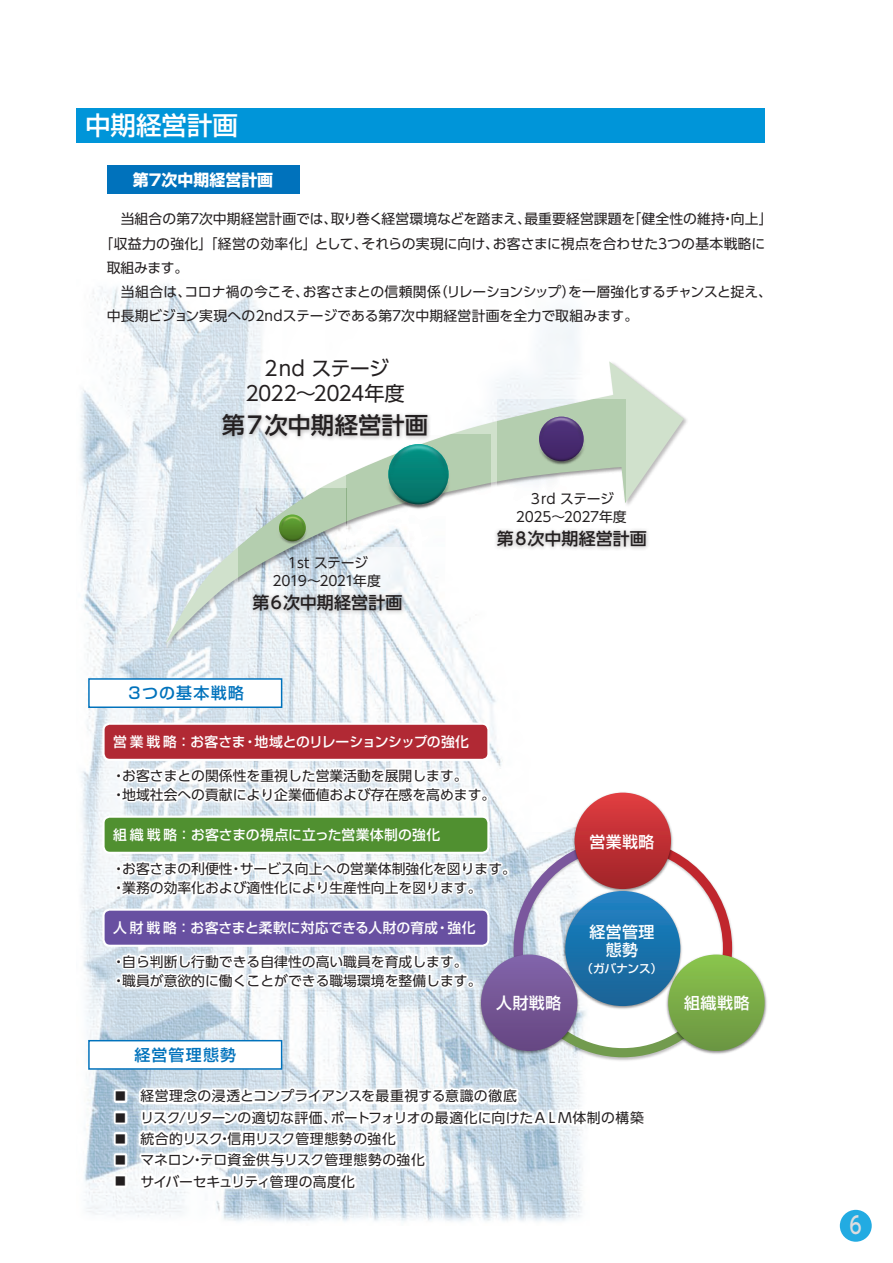
<style>
.page{position:relative;width:893px;height:1263px;background:#fff}
.page>*{position:absolute;margin:0;border:0;box-sizing:border-box;transform-origin:0 0}
.t1{font:500 25.5px "Shin Go Pr 5";color:#fff}
.t2{font:500 23.4px "UD Shin Go Pro";letter-spacing:-.005em;color:#231f20}
.t3{font:500 23.4px "UD Shin Go Pro";color:#dcdddf;scale:.8 1}
.t4{font:20.25px/25.5px "UD Shin Go Pro";letter-spacing:-.04em;color:#231f20;text-align:center}
.t5{font:500 16.95px "UD Shin Go Pro";color:#231f20}
.t6{font:500 15.9px/18px "Shin Go Pr 5";letter-spacing:.03em;color:#fff;text-align:center}
.t7{font:500 15.9px "Shin Go Pr 5";letter-spacing:.08em;color:#0072bc}
.t8{font:700 15.9px "Shin Go Pr 5";color:#fff}
.t9{font:13.8px/19.2px "UD Shin Go Pro";color:#231f20}
.t10{font:500 13.8px "Shin Go Pr 5";letter-spacing:.005em;color:#fff}
.t11{font:13.8px/18.1px "UD Shin Go Pro";letter-spacing:-.04em;color:#231f20;text-align:center}
.t12{font:13.8px/18.1px "UD Shin Go Pro";letter-spacing:-.025em;color:#231f20;text-align:center}
.t13{font:500 11.7px "Shin Go Pr 5";letter-spacing:-.015em;color:#fff}
.s1{font-size:10.65px}
</style>
<div class="page">
<img style="left:80px;top:284px;width:502px;height:938px">
<div style="left:77px;top:108px;width:688px;height:34px;background:#0095d9"></div>
<div style="left:107px;top:166px;width:192px;height:28px;background:#0072bc"></div>
<div style="left:89px;top:679px;width:193px;height:28px;background:#fff"></div>
<div style="left:88px;top:678px;width:194px;height:30px;border:1px solid #0072bc"></div>
<div style="left:89px;top:1041px;width:193px;height:28px;background:#fff"></div>
<div style="left:88px;top:1040px;width:194px;height:30px;border:1px solid #0072bc"></div>
<div style="left:104px;top:724px;width:384px;height:36px;background:#b12934;border-radius:6px"></div>
<div style="left:102px;top:723px;width:387px;height:38px;border:2px solid #fff;border-radius:6px"></div>
<div style="left:104px;top:817px;width:384px;height:36px;background:#509030;border-radius:6px"></div>
<div style="left:102px;top:815px;width:387px;height:39px;border:2px solid #fff;border-radius:6px"></div>
<div style="left:104px;top:909px;width:384px;height:37px;background:#6850a1;border-radius:6px"></div>
<div style="left:112px;top:763px;width:381px;height:44px;background:#fff;opacity:.75"></div>
<div style="left:481px;top:795px;width:7px;height:7px;border:3px solid #fff;border-radius:50%"></div>
<svg style="left:116px;top:760px;width:371px;height:46px"></svg>
<div style="left:502px;top:869px;width:7px;height:7px;border:3px solid #fff;border-radius:50%"></div>
<svg style="left:116px;top:851px;width:392px;height:162px"></svg>
<div style="left:109px;top:1083px;width:541px;height:111px;background:#fff;opacity:.75"></div>
<div style="left:114px;top:1089px;width:13px;height:14px;border:4px solid #fff"></div>
<div style="left:114px;top:1111px;width:13px;height:13px;border:4px solid #fff"></div>
<div style="left:114px;top:1132px;width:13px;height:13px;border:4px solid #fff"></div>
<div style="left:114px;top:1153px;width:13px;height:14px;border:4px solid #fff"></div>
<svg style="left:134px;top:1074px;width:516px;height:120px"></svg>
<img style="left:162px;top:358px;width:525px;height:292px">
<svg style="left:165px;top:361px;width:519px;height:283px"></svg>
<img style="left:501px;top:378px;width:121px;height:21px">
<img style="left:498px;top:399px;width:127px;height:103px">
<img style="left:351px;top:406px;width:135px;height:28px">
<img style="left:346px;top:434px;width:145px;height:112px">
<img style="left:242px;top:477px;width:101px;height:11px">
<img style="left:238px;top:488px;width:109px;height:94px">
<div style="left:218px;top:411px;width:214px;height:31px;background:#231f20;opacity:.4"></div>
<div style="left:249px;top:590px;width:157px;height:25px;background:#231f20;opacity:.4"></div>
<div style="left:493px;top:526px;width:158px;height:25px;background:#231f20;opacity:.4"></div>
<img style="left:510px;top:836px;width:61px;height:116px">
<img style="left:523px;top:1057px;width:127px;height:5px">
<svg style="left:514px;top:839px;width:218px;height:218px"></svg>
<img style="left:571px;top:790px;width:103px;height:99px">
<div style="left:575px;top:793px;width:96px;height:96px;background:linear-gradient(to bottom,#e13c40,#a02429);border-radius:48px"></div>
<img style="left:477px;top:952px;width:104px;height:104px">
<div style="left:481px;top:954px;width:96px;height:97px;background:linear-gradient(to bottom,#8367ab,#654681);border-radius:48px"></div>
<img style="left:665px;top:952px;width:102px;height:104px">
<div style="left:668px;top:954px;width:97px;height:97px;background:linear-gradient(to bottom,#8ec651,#6a9441);border-radius:48px"></div>
<img style="left:562px;top:889px;width:122px;height:122px">
<div style="left:565px;top:891px;width:115px;height:115px;background:linear-gradient(to bottom,#1f83c5,#186395);border-radius:58px"></div>
<div style="left:840px;top:1210px;width:32px;height:32px;background:#22abe2;border-radius:50%"></div>
<h1 class="t1" style="left:85px;top:105px;width:155px">中期経営計画</h1>
<p class="t8" style="left:133px;top:167px;width:142px">第7次中期経営計画</p>
<p class="t9" style="left:107px;top:209px;width:667px">　当組合の第７次中期経営計画では、取り巻く経営環境などを踏まえ、最重要経営課題を「健全性の維持・向上」</p>
<p class="t9" style="left:100px;top:233px;width:667px">「収益力の強化」「経営の効率化」として、それらの実現に向け、お客さまに視点を合わせた３つの基本戦略に</p>
<p class="t9" style="left:107px;top:257px;width:83px">取組みます。</p>
<p class="t9" style="left:107px;top:282px;width:667px">　当組合は、コロナ禍の今こそ、お客さまとの信頼関係（リレーションシップ）を一層強化するチャンスと捉え、</p>
<p class="t9" style="left:107px;top:306px;width:533px">中長期ビジョン実現への２ndステージである第７次中期経営計画を全力で取組みます。</p>
<h3 class="t4" style="left:245px;top:355px;width:161px">２nd ステージ<br>2022～2024年度</h3>
<h2 class="t2" style="left:222px;top:406px;width:208px">第７次中期経営計画</h2>
<p class="t11" style="left:273px;top:553px;width:110px">１st ステージ<br>2019～2021年度</p>
<p class="t5" style="left:252px;top:588px;width:151px">第６次中期経営計画</p>
<p class="t12" style="left:516px;top:490px;width:112px">３rd ステージ<br>2025～2027年度</p>
<p class="t5" style="left:497px;top:524px;width:151px">第８次中期経営計画</p>
<p class="t7" style="left:127px;top:680px;width:119px">３つの基本戦略</p>
<p class="t10" style="left:113px;top:730px;width:357px">営業戦略：お客さま・地域とのリレーションシップの強化</p>
<p class="t9" style="left:112px;top:765px;width:385px">・お客さまとの関係性を重視した営業活動を展開します。<br>・地域社会への貢献により企業価値および存在感を高めます。</p>
<p class="t10" style="left:113px;top:823px;width:329px">組織戦略：お客さまの視点に立った営業体制の強化</p>
<p class="t6" style="left:589px;top:831px;width:66px">営業戦略</p>
<p class="t9" style="left:112px;top:858px;width:406px">・お客さまの利便性・サービス向上への営業体制強化を図ります。・業務の効率化および適性化により生産性向上を図ります。</p>
<p class="t10" style="left:113px;top:916px;width:364px">人財戦略：お客さまと柔軟に対応できる人財の育成・強化</p>
<p class="t9" style="left:112px;top:951px;width:371px">・自ら判断し行動できる自律性の高い職員を育成します。・職員が意欲的に働くことができる職場環境を整備します。</p>
<p class="t6" style="left:589px;top:922px;width:66px">経営管理態勢</p>
<p class="t13" style="left:582px;top:959px;width:82px">（ガバナンス）</p>
<p class="t7" style="left:134px;top:1042px;width:103px">経営管理態勢</p>
<p class="t6" style="left:496px;top:993px;width:66px">人財戦略</p>
<p class="t6" style="left:684px;top:993px;width:67px">組織戦略</p>
<p class="t9" style="left:115px;top:1086px;width:403px"><span class="s1">■</span>　経営理念の浸透とコンプライアンスを最重視する意識の徹底</p>
<p class="t9" style="left:115px;top:1106px;width:530px;line-height:21.3px"><span class="s1">■</span> リスク/リターンの適切な評価、ポートフォリオの最適化に向けたＡＬＭ体制の構築<span class="s1">■</span>　統合的リスク・信用リスク管理態勢の強化<br><span class="s1">■</span>　マネロン・テロ資金供与リスク管理態勢の強化<br><span class="s1">■</span>　サイバーセキュリティ管理の高度化</p>
<h2 class="t3" style="left:850px;top:1206px;width:17px">6</h2>
</div>
